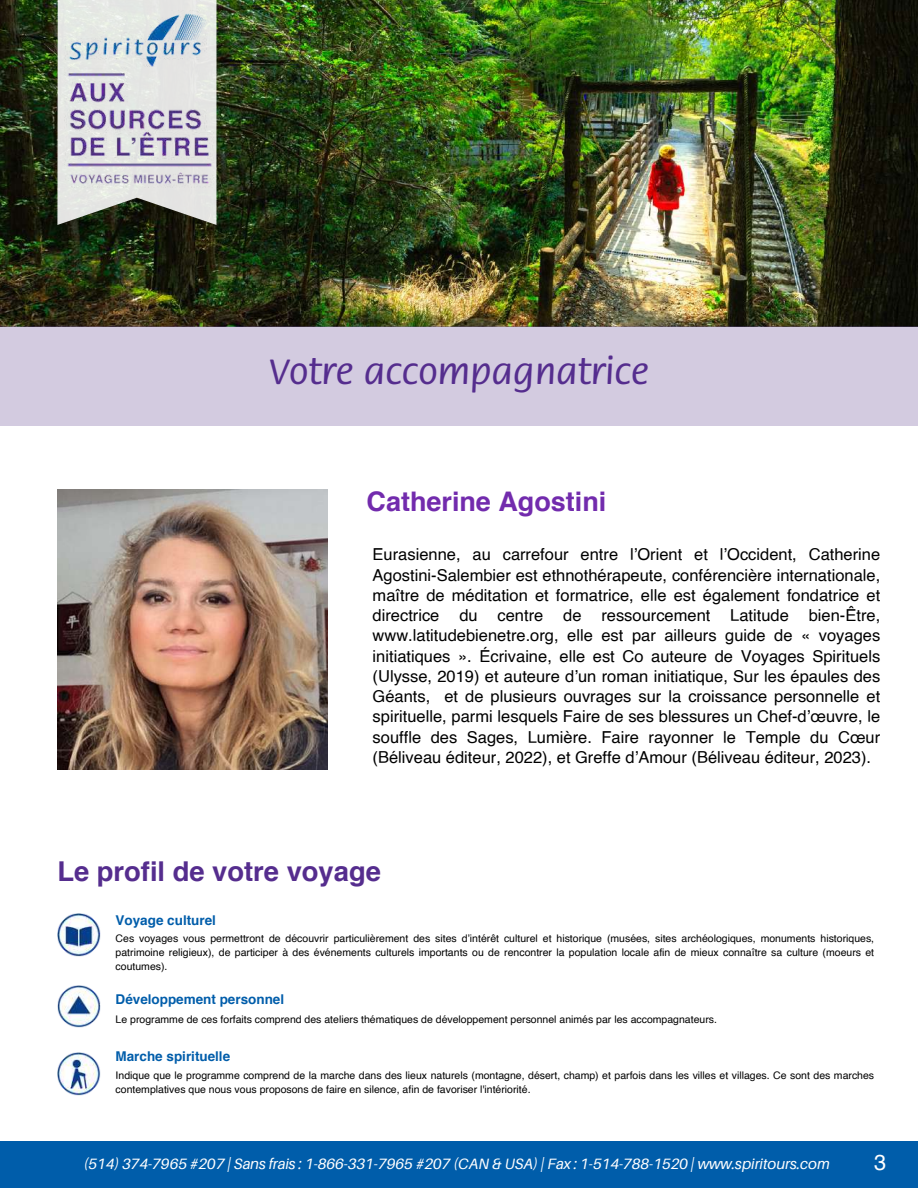
<style>
.page{position:relative;width:918px;height:1188px;background:#fff}
.page>*{position:absolute;margin:0;border:0;box-sizing:border-box;transform-origin:0 0}
.t1{font:500 38.85px "Flora Std";color:#552d8e}
.t2{font:700 27.3px "Helvetica";color:#552d8e}
.t3{font:700 27px "Helvetica";color:#722bad}
.t4{font:21.75px "Helvetica";color:#fff}
.t5{font:16.5px/20.2px "Helvetica";color:#000;text-align:justify}
.t6{font:italic 15px "Aileron";color:#fff}
.t7{font:700 13.5px "Helvetica";color:#005daa}
.t8{font:10.5px/14px "Helvetica";color:#000;text-align:justify}
</style>
<div class="page">
<img style="left:0;top:0;width:918px;height:326px">
<div style="left:0;top:1141px;width:918px;height:47px;background:#005daa"></div>
<div style="left:0;top:326px;width:918px;height:99px;background:#d3cbe0"></div>
<svg style="left:57px;top:0;width:159px;height:225px;background:#a7a9a2"></svg>
<img style="left:57px;top:9px;width:159px;height:179px">
<img style="left:57px;top:985px;width:43px;height:43px">
<img style="left:57px;top:914px;width:43px;height:43px">
<img style="left:57px;top:489px;width:270px;height:280px">
<img style="left:57px;top:1052px;width:43px;height:43px">
<h1 class="t1" style="left:270px;top:355px;width:380px">Votre accompagnatrice</h1>
<h3 class="t3" style="left:367px;top:490px;width:241px">Catherine Agostini</h3>
<p class="t5" style="left:373px;top:546px;width:509px">Eurasienne, au carrefour entre l’Orient et l’Occident, Catherine Agostini-Salembier est ethnothérapeute, conférencière internationale, maître de méditation et formatrice, elle est également fondatrice et directrice du centre de ressourcement Latitude bien-Être, www.latitudebienetre.org, elle est par ailleurs guide de « voyages initiatiques ». Écrivaine, elle est Co auteure de Voyages Spirituels (Ulysse, 2019) et auteure d’un roman initiatique, Sur les épaules des Géants, et de plusieurs ouvrages sur la croissance personnelle et spirituelle, parmi lesquels Faire de ses blessures un Chef-d’œuvre, le souffle des Sages, Lumière. Faire rayonner le Temple du Cœur (Béliveau éditeur, 2022), et Greffe d’Amour (Béliveau éditeur, 2023).</p>
<h2 class="t2" style="left:57px;top:860px;width:325px">Le profil de votre voyage</h2>
<p class="t7" style="left:116px;top:915px;width:102px">Voyage culturel</p>
<p class="t8" style="left:116px;top:933px;width:760px">Ces voyages vous permettront de découvrir particulièrement des sites d’intérêt culturel et historique (musées, sites archéologiques, monuments historiques, patrimoine religieux), de participer à des événements culturels importants ou de rencontrer la population locale afin de mieux connaître sa culture (moeurs et coutumes).</p>
<p class="t7" style="left:116px;top:993px;width:170px">Développement personnel</p>
<p class="t8" style="left:116px;top:1013px;width:603px">Le programme de ces forfaits comprend des ateliers thématiques de développement personnel animés par les accompagnateurs.</p>
<p class="t7" style="left:116px;top:1051px;width:116px">Marche spirituelle</p>
<p class="t8" style="left:116px;top:1069px;width:760px">Indique que le programme comprend de la marche dans des lieux naturels (montagne, désert, champ) et parfois dans les villes et villages. Ce sont des marches contemplatives que nous vous proposons de faire en silence, afin de favoriser l'intériorité.</p>
<p class="t6" style="left:84px;top:1154px;width:748px">(514) 374-7965 #207 | Sans frais : 1-866-331-7965 #207 (CAN &amp; USA) | Fax : 1-514-788-1520 | www.spiritours.com</p>
<h3 class="t4" style="left:874px;top:1153px;width:14px">3</h3>
</div>
